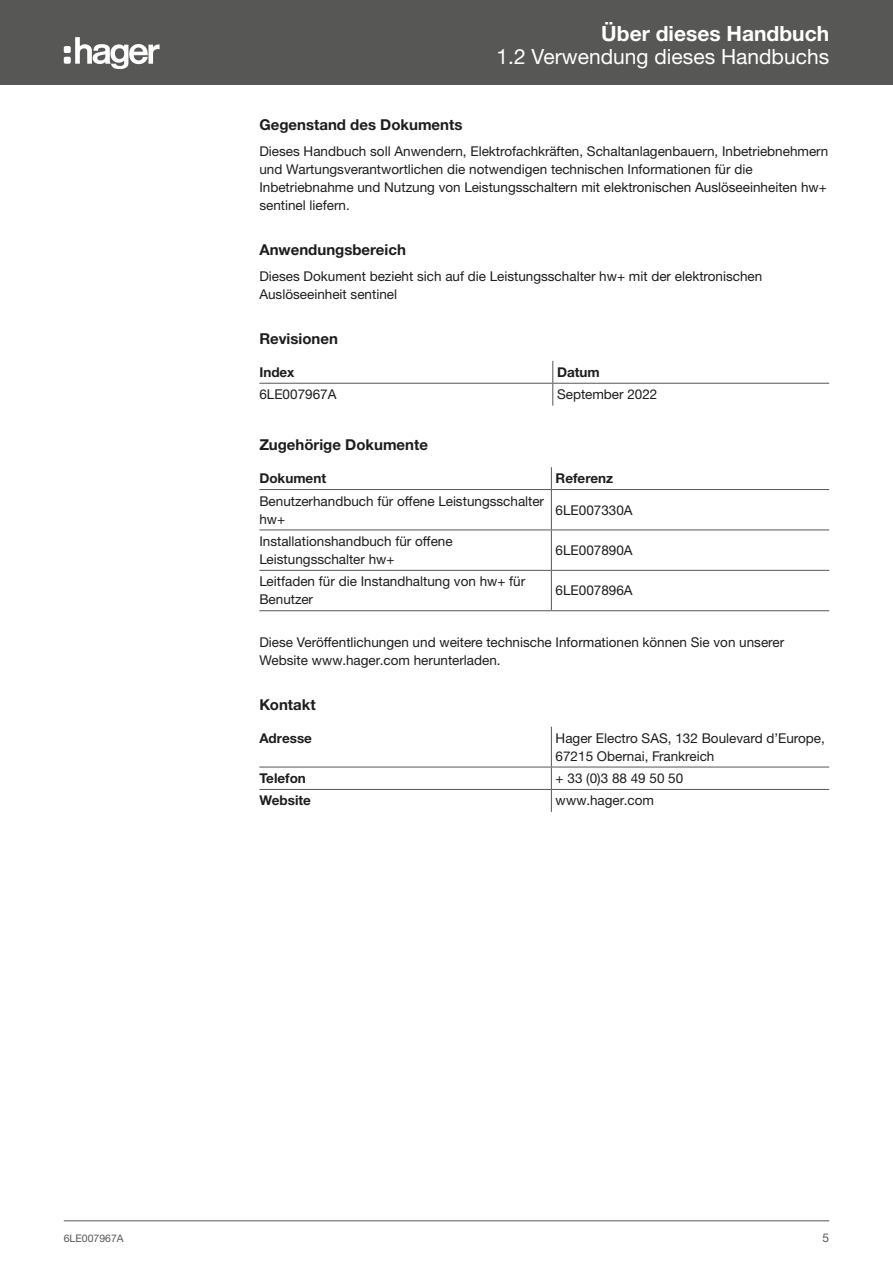
<style>
.page{position:relative;width:893px;height:1263px;background:#fff}
.page>*{position:absolute;margin:0;border:0;box-sizing:border-box;transform-origin:0 0}
.Bandeau_sous_titre{font:21px "Helvetica Neue LTW1 G";color:#fff}
.Bandeau_titre{font:700 21px "Helvetica Neue LTW1 G";color:#fff}
.Sous_titre{font:700 15px "Helvetica Neue LTW1 G";color:#1d1d1b}
.Texte_courant{font:13.5px/18px "Helvetica Neue LTW1 G";color:#1d1d1b}
.Texte_courant-2{font:700 13.5px "Helvetica Neue LTW1 G";color:#1d1d1b}
.t1{font:12px "Helvetica Neue LTW1 G";color:#575756}
.t2{font:10.5px "Helvetica Neue LTW1 G";color:#575756}
</style>
<div class="page">
<hr style="left:64px;top:1220px;width:765px;height:1px;background:#575756">
<div style="left:0;top:0;width:893px;height:85px;background:#575756"></div>
<svg style="left:75px;top:37px;width:85px;height:32px"></svg>
<div style="left:64px;top:46px;width:7px;height:7px;background:#fff;border-radius:2px"></div>
<div style="left:64px;top:57px;width:7px;height:7px;background:#fff;border-radius:2px"></div>
<hr style="left:259px;top:383px;width:294px;height:1px;background:#575756">
<hr style="left:553px;top:383px;width:276px;height:1px;background:#575756">
<svg style="left:552px;top:361px;width:1px;height:45px"></svg>
<svg style="left:551px;top:467px;width:1px;height:22px"></svg>
<hr style="left:259px;top:489px;width:292px;height:1px;background:#575756">
<hr style="left:551px;top:489px;width:278px;height:1px;background:#575756">
<hr style="left:551px;top:490px;width:1px;height:40px;background:#575756">
<hr style="left:259px;top:530px;width:292px;height:1px;background:#575756">
<hr style="left:551px;top:530px;width:278px;height:1px;background:#575756">
<hr style="left:551px;top:530px;width:1px;height:40px;background:#575756">
<hr style="left:259px;top:570px;width:292px;height:1px;background:#575756">
<hr style="left:551px;top:570px;width:278px;height:1px;background:#575756">
<hr style="left:551px;top:571px;width:1px;height:39px;background:#575756">
<hr style="left:259px;top:610px;width:292px;height:1px;background:#575756">
<hr style="left:551px;top:610px;width:278px;height:1px;background:#575756">
<hr style="left:551px;top:727px;width:1px;height:40px;background:#575756">
<hr style="left:259px;top:767px;width:292px;height:1px;background:#575756">
<hr style="left:551px;top:767px;width:278px;height:1px;background:#575756">
<hr style="left:259px;top:789px;width:292px;height:1px;background:#575756">
<hr style="left:551px;top:789px;width:278px;height:1px;background:#575756">
<svg style="left:551px;top:767px;width:1px;height:45px"></svg>
<p class="Bandeau_titre" style="left:601px;top:21px;width:229px">Über dieses Handbuch</p>
<p class="Bandeau_sous_titre" style="left:497px;top:43px;width:334px">1.2 Verwendung dieses Handbuchs</p>
<p class="Sous_titre" style="left:259px;top:115px;width:205px">Gegenstand des Dokuments</p>
<p class="Texte_courant" style="left:259px;top:142px;width:570px">Dieses Handbuch soll Anwendern, Elektrofachkräften, Schaltanlagenbauern, Inbetriebnehmern und Wartungsverantwortlichen die notwendigen technischen Informationen für die Inbetriebnahme und Nutzung von Leistungsschaltern mit elektronischen Auslöseeinheiten hw+ sentinel liefern.</p>
<p class="Sous_titre" style="left:259px;top:240px;width:148px">Anwendungsbereich</p>
<p class="Texte_courant" style="left:259px;top:267px;width:504px">Dieses Dokument bezieht sich auf die Leistungsschalter hw+ mit der elektronischen<br>Auslöseeinheit sentinel</p>
<p class="Sous_titre" style="left:259px;top:329px;width:80px">Revisionen</p>
<p class="Texte_courant-2" style="left:259px;top:364px;width:36px">Index</p>
<p class="Texte_courant-2" style="left:557px;top:364px;width:44px">Datum</p>
<p class="Texte_courant" style="left:259px;top:385px;width:79px">6LE007967A</p>
<p class="Texte_courant" style="left:557px;top:385px;width:102px">September 2022</p>
<p class="Sous_titre" style="left:259px;top:435px;width:170px">Zugehörige Dokumente</p>
<p class="Texte_courant-2" style="left:259px;top:470px;width:68px">Dokument</p>
<p class="Texte_courant-2" style="left:556px;top:470px;width:59px">Referenz</p>
<p class="Texte_courant" style="left:259px;top:492px;width:286px">Benutzerhandbuch für offene Leistungsschalter hw+</p>
<p class="Texte_courant" style="left:556px;top:501px;width:79px">6LE007330A</p>
<p class="Texte_courant" style="left:259px;top:532px;width:195px">Installationshandbuch für offene<br>Leistungsschalter hw+</p>
<p class="Texte_courant" style="left:556px;top:541px;width:79px">6LE007890A</p>
<p class="Texte_courant" style="left:259px;top:572px;width:267px">Leitfaden für die Instandhaltung von hw+ für<br>Benutzer</p>
<p class="Texte_courant" style="left:556px;top:581px;width:79px">6LE007896A</p>
<p class="Texte_courant" style="left:259px;top:633px;width:526px">Diese Veröffentlichungen und weitere technische Informationen können Sie von unserer<br>Website www.hager.com herunterladen.</p>
<p class="Sous_titre" style="left:259px;top:695px;width:58px">Kontakt</p>
<p class="Texte_courant-2" style="left:259px;top:729px;width:54px">Adresse</p>
<p class="Texte_courant" style="left:556px;top:729px;width:271px">Hager Electro SAS, 132 Boulevard d’Europe,<br>67215 Obernai, Frankreich</p>
<p class="Texte_courant-2" style="left:259px;top:770px;width:48px">Telefon</p>
<p class="Texte_courant" style="left:556px;top:769px;width:129px">+ 33 (0)3 88 49 50 50</p>
<p class="Texte_courant-2" style="left:259px;top:792px;width:53px">Website</p>
<p class="Texte_courant" style="left:556px;top:791px;width:100px">www.hager.com</p>
<p class="t2" style="left:64px;top:1232px;width:61px">6LE007967A</p>
<p class="t1" style="left:822px;top:1230px;width:8px">5</p>
</div>
